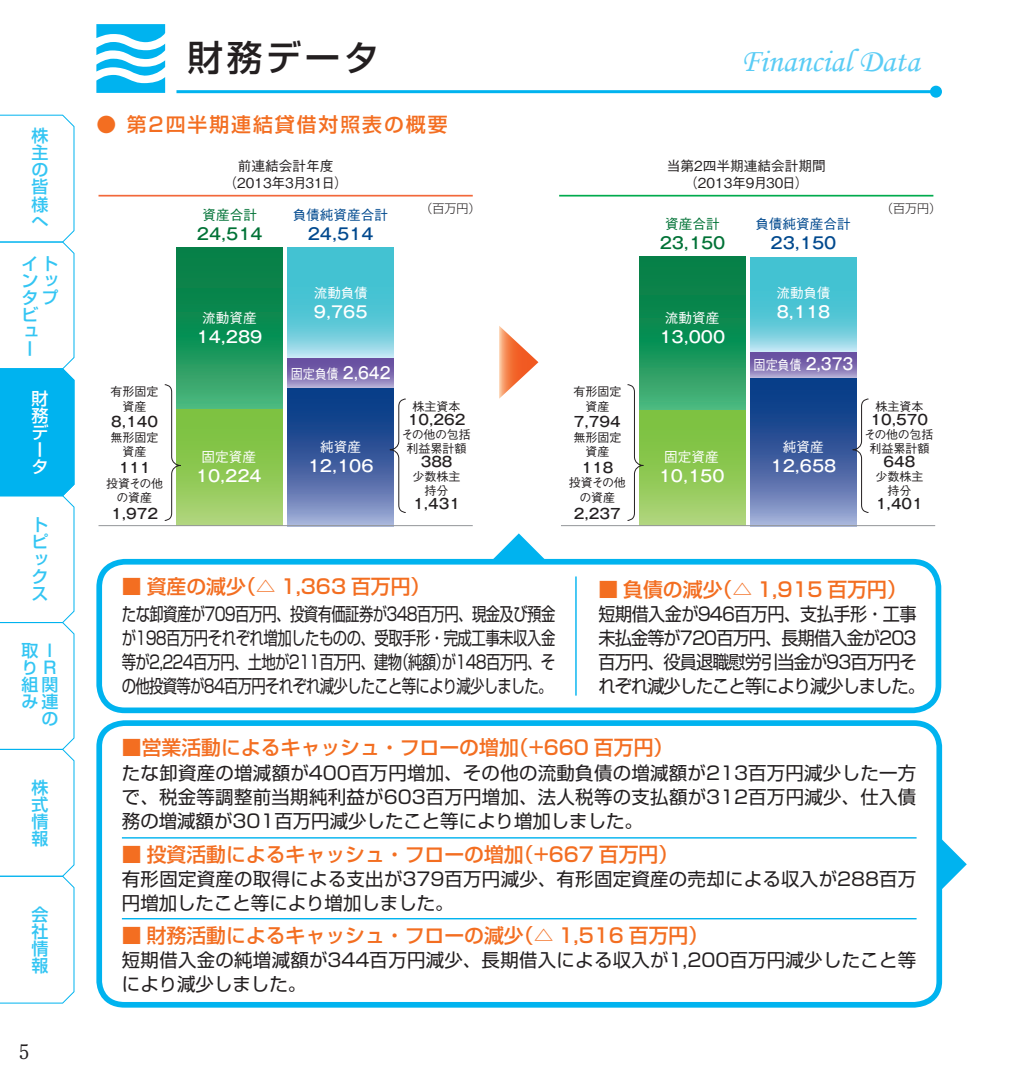
<style>
.page{position:relative;width:1015px;height:1078px;background:#fff}
.page>*{position:absolute;margin:0;border:0;box-sizing:border-box;transform-origin:0 0}
.t1{font:500 35.4px "Shin Go Pro";letter-spacing:.1em;color:#231f20}
.t2{font:32.6px "Monotype Corsiva";color:#5accf5}
.t3{font:500 19.8px "Shin Go Pro";color:#f36e21}
.t4{font:500 19.8px "Shin Go Pro";letter-spacing:.1em;color:#f36e21}
.t5{font:700 19.8px "Futo Min A101 Pro";color:#231f20}
.t6{font:18.4px/24.2px "Shin Go Pro";color:#231f20}
.t7{font:18.4px/24.2px "Shin Go Pro";color:#231f20;text-align:justify;scale:.78 1}
.t8{font:18.4px/24.2px "Shin Go Pro";letter-spacing:-.05em;color:#231f20;scale:.93 1}
.t9{font:500 17px/17px "Shin Go Pro";color:#33c5f3;text-align:justify}
.t10{font:500 17px/17px "Shin Go Pro";color:#fff}
.t11{font:500 16px "Gothic MB101 Pro";color:#fff}
.t12{font:500 16px "Gothic MB101 Pro";color:#fff;scale:.89 1}
.t13{font:500 16px "Gothic MB101 Pro";color:#007236}
.t14{font:500 16px "Gothic MB101 Pro";color:#01498e}
.t15{font:500 14px "Gothic MB101 Pro";color:#231f20}
.t16{font:500 13.6px/16.4px "Gothic BBB Pro";color:#231f20;text-align:center}
.t17{font:500 13.6px "Gothic BBB Pro";color:#fff}
.t18{font:500 13.6px "Gothic BBB Pro";color:#01498e}
.t19{font:500 13.6px "Gothic BBB Pro";color:#007236}
.t20{font:500 12px/14.4px "Gothic BBB Pro";color:#231f20;text-align:center}
.t21{font:500 12px/14.4px "Gothic BBB Pro";letter-spacing:-.03em;color:#231f20;text-align:center}
.t22{font:300 12px "Shin Go Pro";color:#231f20}
.s1{font-family:"Gothic BBB Pro";font-size:13.6px}
</style>
<div class="page">
<hr style="left:176px;top:90px;width:760px;height:3px;background:#00b3ef">
<div style="left:930px;top:86px;width:12px;height:12px;background:#00b3ef;border-radius:50%"></div>
<svg style="left:96px;top:24px;width:69px;height:69px"></svg>
<svg style="left:0;top:115px;width:75px;height:888px"></svg>
<div style="left:96px;top:720px;width:846px;height:287px;border:6px solid #00b3ef;border-radius:24px"></div>
<div style="left:96px;top:558px;width:845px;height:155px;border:6px solid #00b3ef;border-radius:26px"></div>
<hr style="left:122px;top:837px;width:794px;height:1px;background:#00b3ef">
<hr style="left:122px;top:917px;width:794px;height:2px;background:#00b3ef">
<svg style="left:750px;top:257px;width:106px;height:95px;background:#5cc8d8"></svg>
<svg style="left:750px;top:352px;width:106px;height:26px;background:#8270b2"></svg>
<svg style="left:750px;top:378px;width:106px;height:147px;background:#4062a2"></svg>
<svg style="left:640px;top:257px;width:106px;height:153px;background:#189258"></svg>
<div style="left:640px;top:410px;width:106px;height:115px;background:linear-gradient(to bottom,#74bf36,#aad375)"></div>
<hr style="left:99px;top:195px;width:374px;height:1px;background:#f2683a">
<hr style="left:559px;top:195px;width:374px;height:1px;background:#00ab4d">
<svg style="left:499px;top:326px;width:39px;height:72px"></svg>
<hr style="left:561px;top:525px;width:374px;height:1px;background:#939598">
<svg style="left:627px;top:383px;width:17px;height:138px"></svg>
<svg style="left:852px;top:398px;width:17px;height:115px"></svg>
<svg style="left:288px;top:248px;width:106px;height:110px;background:#5cc8d8"></svg>
<svg style="left:288px;top:358px;width:106px;height:30px;background:#816fb2"></svg>
<svg style="left:288px;top:388px;width:106px;height:137px;background:#4062a2"></svg>
<svg style="left:177px;top:247px;width:106px;height:162px;background:#189258"></svg>
<div style="left:177px;top:409px;width:106px;height:116px;background:linear-gradient(to bottom,#74be36,#aad375)"></div>
<svg style="left:164px;top:383px;width:17px;height:138px"></svg>
<svg style="left:389px;top:398px;width:17px;height:115px"></svg>
<hr style="left:99px;top:525px;width:374px;height:1px;background:#939598">
<svg style="left:490px;top:533px;width:57px;height:28px"></svg>
<svg style="left:938px;top:835px;width:29px;height:57px"></svg>
<hr style="left:575px;top:576px;width:2px;height:119px;background:#00b3ef">
<p class="t9" style="left:31px;top:125px;width:18px">株主の皆様へ</p>
<p class="t9" style="left:22px;top:253px;width:38px;text-align:left">イトンッタプビュ<br>ー</p>
<p class="t10" style="left:31px;top:387px;width:18px">財務データ</p>
<p class="t9" style="left:31px;top:514px;width:18px">トピックス</p>
<p class="t9" style="left:22px;top:640px;width:18px">取り</p>
<p class="t9" style="left:47px;top:640px;width:7px">I</p>
<p class="t9" style="left:43px;top:657px;width:14px">R</p>
<p class="t9" style="left:22px;top:674px;width:37px">組関</p>
<p class="t9" style="left:22px;top:691px;width:38px">み連</p>
<p class="t9" style="left:41px;top:708px;width:18px">の</p>
<p class="t9" style="left:31px;top:776px;width:18px">株式情報</p>
<p class="t9" style="left:31px;top:903px;width:18px">会社情報</p>
<p class="t5" style="left:19px;top:1035px;width:12px">5</p>
<p class="t1" style="left:188px;top:28px;width:193px">財務データ</p>
<p class="t2" style="left:741px;top:41px;width:180px">Financial Data</p>
<p class="t4" style="left:96px;top:108px;width:353px">● 第2四半期連結貸借対照表の概要</p>
<p class="t16" style="left:223px;top:156px;width:126px">前連結会計年度（2013年3月31日）</p>
<p class="t16" style="left:667px;top:156px;width:161px">当第2四半期連結会計期間（2013年9月30日）</p>
<p class="t19" style="left:202px;top:204px;width:56px">資産合計</p>
<p class="t13" style="left:197px;top:220px;width:67px">24,514</p>
<p class="t17" style="left:202px;top:307px;width:56px">流動資産</p>
<p class="t11" style="left:197px;top:324px;width:67px">14,289</p>
<p class="t18" style="left:293px;top:204px;width:97px">負債純資産合計</p>
<p class="t14" style="left:308px;top:220px;width:67px">24,514</p>
<p class="t17" style="left:314px;top:282px;width:55px">流動負債</p>
<p class="t11" style="left:314px;top:298px;width:55px">9,765</p>
<p class="t12" style="left:291px;top:360px;width:114px"><span class="s1">固定負債</span> 2,642</p>
<p class="t22" style="left:420px;top:198px;width:61px">（百万円）</p>
<p class="t19" style="left:665px;top:213px;width:56px">資産合計</p>
<p class="t13" style="left:660px;top:230px;width:67px">23,150</p>
<p class="t17" style="left:665px;top:307px;width:56px">流動資産</p>
<p class="t11" style="left:659px;top:324px;width:67px">13,000</p>
<p class="t18" style="left:755px;top:213px;width:97px">負債純資産合計</p>
<p class="t14" style="left:770px;top:230px;width:67px">23,150</p>
<p class="t17" style="left:776px;top:282px;width:55px">流動負債</p>
<p class="t11" style="left:777px;top:298px;width:55px">8,118</p>
<p class="t12" style="left:753px;top:350px;width:114px"><span class="s1">固定負債</span> 2,373</p>
<p class="t22" style="left:881px;top:198px;width:61px">（百万円）</p>
<p class="t20" style="left:111px;top:383px;width:50px">有形固定資産</p>
<p class="t15" style="left:111px;top:410px;width:48px">8,140</p>
<p class="t20" style="left:111px;top:428px;width:50px">無形固定資産</p>
<p class="t15" style="left:119px;top:456px;width:33px">111</p>
<p class="t21" style="left:106px;top:474px;width:58px">投資その他の資産</p>
<p class="t15" style="left:111px;top:501px;width:48px">1,972</p>
<p class="t17" style="left:201px;top:446px;width:56px">固定資産</p>
<p class="t11" style="left:196px;top:463px;width:67px">10,224</p>
<p class="t17" style="left:320px;top:436px;width:43px">純資産</p>
<p class="t11" style="left:308px;top:453px;width:67px">12,106</p>
<p class="t20" style="left:413px;top:397px;width:49px">株主資本</p>
<p class="t15" style="left:408px;top:407px;width:59px">10,262</p>
<p class="t20" style="left:401px;top:425px;width:71px">その他の包括利益累計額</p>
<p class="t15" style="left:421px;top:449px;width:33px">388</p>
<p class="t20" style="left:413px;top:467px;width:49px">少数株主持分</p>
<p class="t15" style="left:413px;top:491px;width:48px">1,431</p>
<p class="t20" style="left:573px;top:383px;width:49px">有形固定資産</p>
<p class="t15" style="left:574px;top:410px;width:48px">7,794</p>
<p class="t20" style="left:573px;top:428px;width:49px">無形固定資産</p>
<p class="t15" style="left:581px;top:456px;width:33px">118</p>
<p class="t21" style="left:569px;top:474px;width:58px">投資その他の資産</p>
<p class="t15" style="left:574px;top:501px;width:48px">2,237</p>
<p class="t17" style="left:664px;top:446px;width:56px">固定資産</p>
<p class="t11" style="left:659px;top:463px;width:67px">10,150</p>
<p class="t17" style="left:783px;top:436px;width:43px">純資産</p>
<p class="t11" style="left:770px;top:453px;width:67px">12,658</p>
<p class="t20" style="left:875px;top:397px;width:49px">株主資本</p>
<p class="t15" style="left:870px;top:407px;width:59px">10,570</p>
<p class="t20" style="left:864px;top:425px;width:71px">その他の包括利益累計額</p>
<p class="t15" style="left:883px;top:449px;width:33px">648</p>
<p class="t20" style="left:875px;top:467px;width:49px">少数株主持分</p>
<p class="t15" style="left:876px;top:491px;width:48px">1,401</p>
<p class="t3" style="left:122px;top:570px;width:310px">■ 資産の減少（△ 1,363 百万円）</p>
<p class="t7" style="left:122px;top:599px;width:557px">たな卸資産が709百万円、投資有価証券が348百万円、現金及び預金が198百万円それぞれ増加したものの、受取手形・完成工事未収入金等が2,224百万円、土地が211百万円、建物（純額）が148百万円、その他投資等が84百万円それぞれ減少したこと等により減少しました。</p>
<p class="t3" style="left:598px;top:573px;width:310px">■ 負債の減少（△ 1,915 百万円）</p>
<p class="t8" style="left:598px;top:599px;width:352px">短期借入金が946百万円、支払手形・工事未払金等が720百万円、長期借入金が203百万円、役員退職慰労引当金が93百万円それぞれ減少したこと等により減少しました。</p>
<p class="t3" style="left:122px;top:731px;width:553px">■営業活動によるキャッシュ・フローの増加（+660 百万円）</p>
<p class="t6" style="left:122px;top:758px;width:796px;text-align:justify">たな卸資産の増減額が400百万円増加、その他の流動負債の増減額が213百万円減少した一方で、税金等調整前当期純利益が603百万円増加、法人税等の支払額が312百万円減少、仕入債務の増減額が301百万円減少したこと等により増加しました。</p>
<p class="t3" style="left:122px;top:837px;width:558px">■ 投資活動によるキャッシュ・フローの増加（+667 百万円）</p>
<p class="t6" style="left:122px;top:864px;width:796px">有形固定資産の取得による支出が379百万円減少、有形固定資産の売却による収入が288百万円増加したこと等により増加しました。</p>
<p class="t6" style="left:122px;top:945px;width:796px">短期借入金の純増減額が344百万円減少、長期借入による収入が1,200百万円減少したこと等により減少しました。</p>
<p class="t3" style="left:122px;top:918px;width:588px">■ 財務活動によるキャッシュ・フローの減少（△ 1,516 百万円）</p>
</div>
